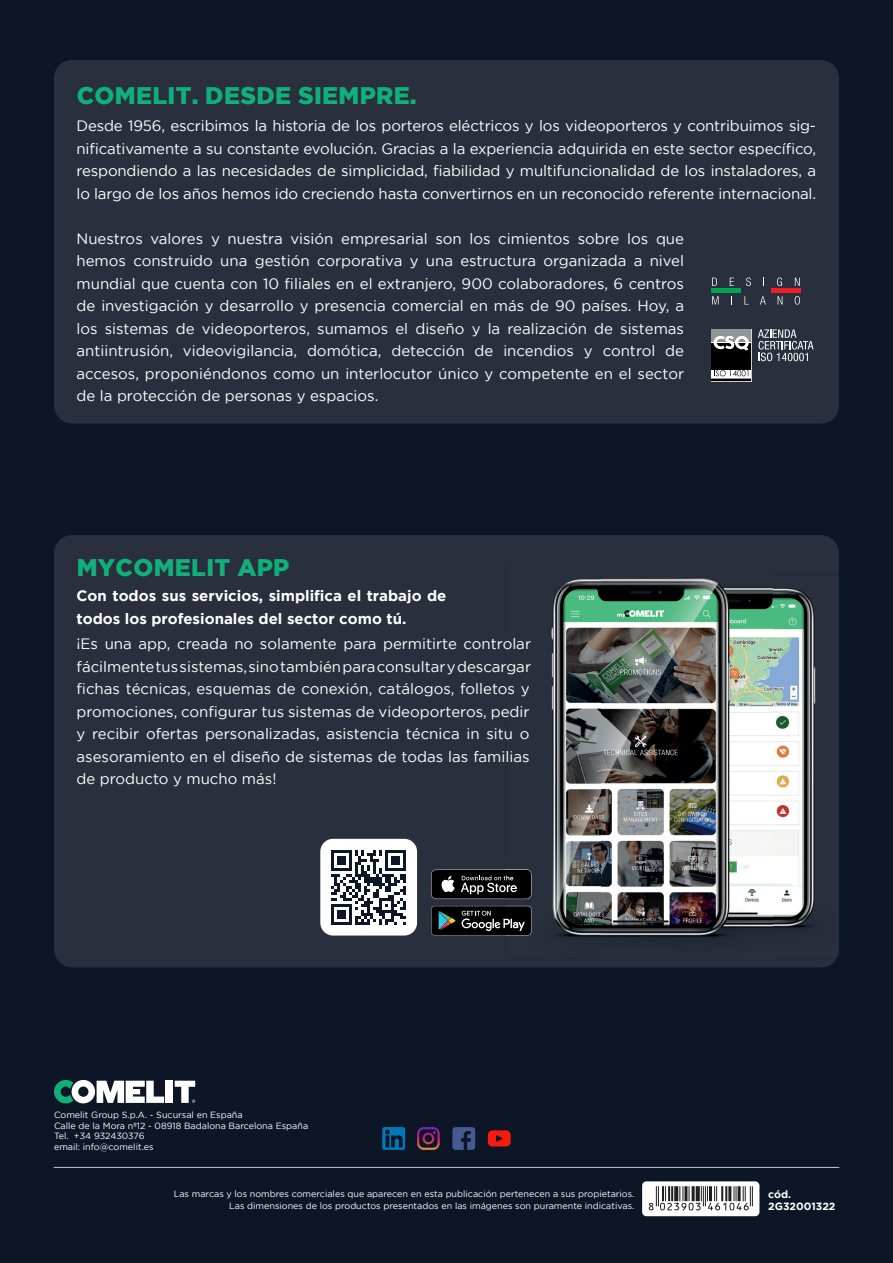
<style>
.page{position:relative;width:893px;height:1263px;background:#0c1627}
.page>*{position:absolute;margin:0;border:0;box-sizing:border-box;transform-origin:0 0}
.t1{font:900 24px "Gotham";letter-spacing:.015em;color:#0fb07a}
.t2{font:15px/22.5px "Gotham";color:#fff;text-align:justify}
.t3{font:700 15px/22.5px "Gotham";color:#fff}
.t4{font:700 10.5px/12.5px "Gotham";color:#fff}
.t5{font:9px/10.5px "Gotham";color:#fff;text-align:right}
</style>
<div class="page">
<svg style="left:54px;top:1080px;width:141px;height:23px"></svg>
<svg style="left:382px;top:1127px;width:23px;height:23px"></svg>
<svg style="left:417px;top:1127px;width:23px;height:23px"></svg>
<svg style="left:452px;top:1127px;width:23px;height:23px"></svg>
<svg style="left:488px;top:1130px;width:23px;height:16px"></svg>
<div style="left:642px;top:1181px;width:117px;height:35px;background:#fff;border-radius:4px"></div>
<hr style="left:54px;top:1167px;width:785px;height:1px;background:#fff">
<div style="left:54px;top:535px;width:785px;height:432px;background:#292f3c"></div>
<div style="left:78px;top:638px;width:427px;height:13px;background:#292f3c"></div>
<div style="left:77px;top:660px;width:428px;height:14px;background:#292f3c"></div>
<div style="left:77px;top:683px;width:428px;height:14px;background:#292f3c"></div>
<div style="left:78px;top:706px;width:427px;height:13px;background:#292f3c"></div>
<div style="left:77px;top:728px;width:428px;height:14px;background:#292f3c"></div>
<div style="left:77px;top:751px;width:428px;height:11px;background:#292f3c"></div>
<svg style="left:431px;top:906px;width:74px;height:29px;background:#252929"></svg>
<div style="left:320px;top:839px;width:97px;height:96px;background:#fff;border-radius:13px"></div>
<svg style="left:331px;top:850px;width:75px;height:75px"></svg>
<div style="left:54px;top:60px;width:785px;height:364px;background:#292f3c;border-radius:18px"></div>
<svg style="left:758px;top:329px;width:56px;height:32px"></svg>
<svg style="left:711px;top:342px;width:40px;height:36px"></svg>
<svg style="left:714px;top:370px;width:34px;height:6px"></svg>
<div style="left:711px;top:343px;width:40px;height:26px;background:#000001"></div>
<hr style="left:711px;top:379px;width:40px;height:2px;background:#000001">
<hr style="left:711px;top:378px;width:40px;height:1px;background:#929595">
<div style="left:711px;top:329px;width:40px;height:13px;background:#929595"></div>
<svg style="left:714px;top:336px;width:35px;height:15px"></svg>
<svg style="left:712px;top:278px;width:5px;height:8px"></svg>
<svg style="left:730px;top:278px;width:4px;height:8px"></svg>
<svg style="left:746px;top:277px;width:5px;height:9px"></svg>
<svg style="left:777px;top:277px;width:5px;height:9px"></svg>
<svg style="left:795px;top:278px;width:5px;height:8px"></svg>
<svg style="left:712px;top:296px;width:7px;height:9px"></svg>
<svg style="left:744px;top:296px;width:5px;height:9px"></svg>
<svg style="left:760px;top:296px;width:6px;height:9px"></svg>
<svg style="left:778px;top:296px;width:4px;height:9px"></svg>
<svg style="left:795px;top:296px;width:5px;height:9px"></svg>
<hr style="left:711px;top:289px;width:30px;height:4px;background:#00a54f">
<hr style="left:771px;top:289px;width:30px;height:4px;background:#ee1d23">
<img style="left:612px;top:574px;width:227px;height:384px">
<img style="left:505px;top:565px;width:107px;height:393px">
<div style="left:612px;top:565px;width:161px;height:10px;background:#292f3c"></div>
<img style="left:612px;top:957px;width:161px;height:1px">
<img style="left:505px;top:638px;width:26px;height:13px">
<img style="left:505px;top:660px;width:26px;height:14px">
<img style="left:505px;top:683px;width:25px;height:14px">
<img style="left:505px;top:706px;width:25px;height:13px">
<img style="left:505px;top:728px;width:25px;height:14px">
<img style="left:505px;top:751px;width:25px;height:11px">
<img style="left:505px;top:906px;width:26px;height:29px">
<img style="left:505px;top:919px;width:20px;height:12px">
<svg style="left:431px;top:869px;width:100px;height:30px;background:#2b2b2b"></svg>
<svg style="left:649px;top:1186px;width:104px;height:24px"></svg>
<h1 class="t1" style="left:77px;top:87px;width:342px">COMELIT. DESDE SIEMPRE.</h1>
<p class="t2" style="left:77px;top:116px;width:741px">Desde 1956, escribimos la historia de los porteros eléctricos y los videoporteros y contribuimos sig&shy;nificativamente a su constante evolución. Gracias a la experiencia adquirida en este sector específico, respondiendo a las necesidades de simplicidad, fiabilidad y multifuncionalidad de los instaladores, a lo largo de los años hemos ido creciendo hasta convertirnos en un reconocido referente internacional.</p>
<p class="t2" style="left:77px;top:228px;width:609px">Nuestros valores y nuestra visión empresarial son los cimientos sobre los que hemos construido una gestión corporativa y una estructura organizada a nivel mundial que cuenta con 10 filiales en el extranjero, 900 colaboradores, 6 centros de investigación y desarrollo y presencia comercial en más de 90 países. Hoy, a los sistemas de videoporteros, sumamos el diseño y la realización de sistemas antiintrusión, videovigilancia, domótica, detección de incendios y control de accesos, proponiéndonos como un interlocutor único y competente en el sector de la protección de personas y espacios.</p>
<h1 class="t1" style="left:77px;top:558px;width:214px">MYCOMELIT APP</h1>
<p class="t3" style="left:77px;top:586px;width:371px">Con todos sus servicios, simplifica el trabajo de todos los profesionales del sector como tú.</p>
<p class="t2" style="left:77px;top:634px;width:456px">¡Es una app, creada no solamente para permitirte controlar fácilmente tus sistemas, sino también para consultar y descargar fichas técnicas, esquemas de conexión, catálogos, folletos y promociones, configurar tus sistemas de videoporteros, pedir y recibir ofertas personalizadas, asistencia técnica in situ o asesoramiento en el diseño de sistemas de todas las familias de producto y mucho más!</p>
<p class="t5" style="left:54px;top:1111px;width:256px;text-align:left">Comelit Group S.p.A. - Sucursal en España<br>Calle de la Mora nº12 - 08918 Badalona Barcelona España Tel. +34 932430376<br>email: info@comelit.es</p>
<p class="t5" style="left:174px;top:1189px;width:462px;line-height:12px">Las marcas y los nombres comerciales que aparecen en esta publicación pertenecen a sus propietarios.<br>Las dimensiones de los productos presentados en las imágenes son puramente indicativas.</p>
<p class="t4" style="left:768px;top:1189px;width:69px">cód.<br>2G32001322</p>
</div>
